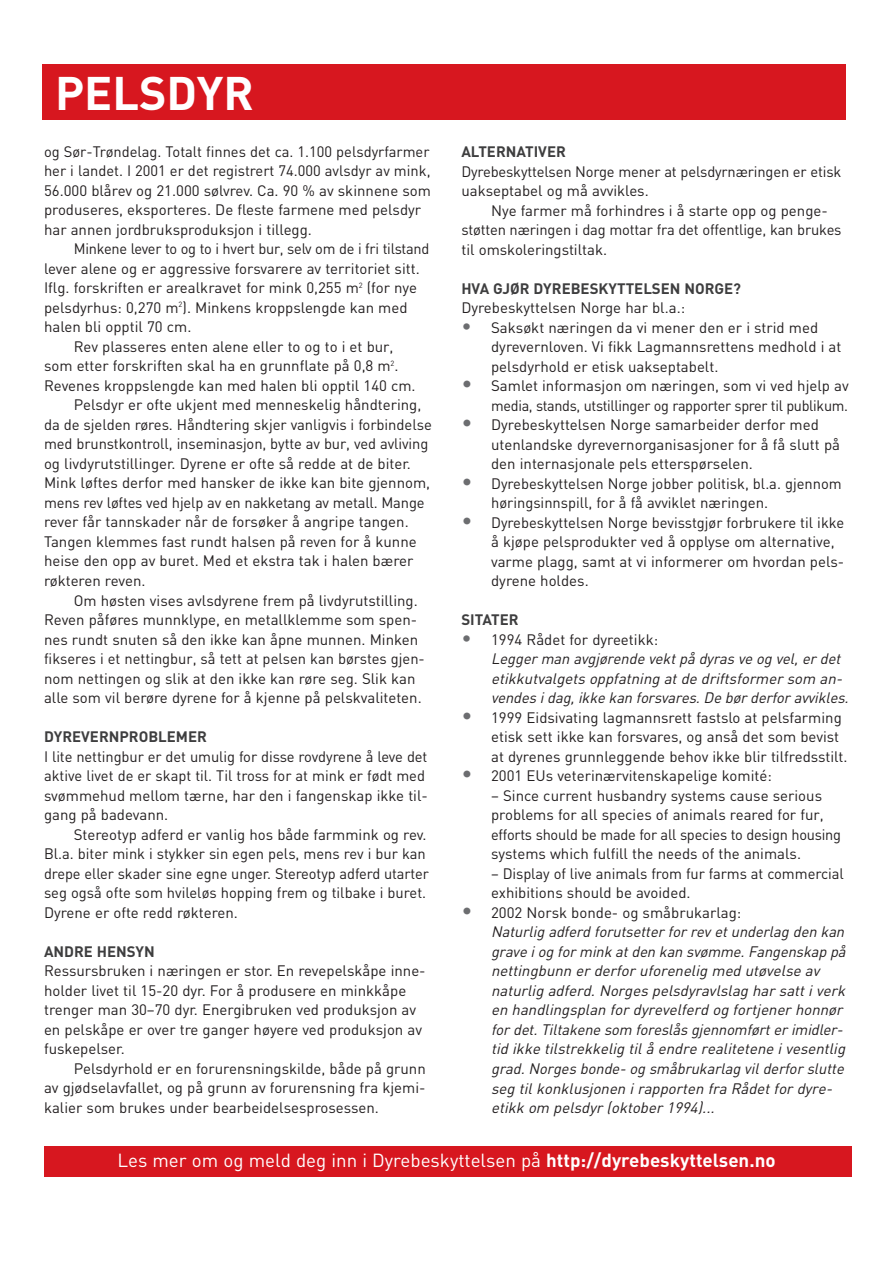
<style>
.page{position:relative;width:893px;height:1263px;background:#fff}
.page>*{position:absolute;margin:0;border:0;box-sizing:border-box;transform-origin:0 0}
.t1{font:700 46.5px "DIN";color:#fff}
.t2{font:18.75px "DIN";color:#fff}
.t3{font:15px/19.5px "DIN";color:#231f20}
.t4{font:italic 15px/19.5px "DIN";color:#231f20}
.t5{font:15px/19.5px "DIN";letter-spacing:-.02em;color:#231f20;text-align:right}
.t6{font:700 15px "DIN";color:#3e3e3f}
.s1{font-size:19.5px;color:#6c6d70}
.s2{font-size:21px;color:#6c6d70}
.s3{font-style:normal;font-size:19.5px;color:#6c6d70}
.s4{font-style:normal}
.s5{font-style:normal;font-size:21px;color:#6c6d70}
.s6{font-weight:700}
</style>
<div class="page">
<div style="left:43px;top:64px;width:803px;height:56px;background:#d7171f"></div>
<div style="left:44px;top:1147px;width:808px;height:30px;background:#d7171f"></div>
<h1 class="t1" style="left:55px;top:66px;width:200px">PELSDYR</h1>
<p class="t3" style="left:44px;top:142px;width:388px">og Sør-Trøndelag. Totalt finnes det ca. 1.100 pelsdyrfarmer her i landet. I 2001 er det registrert 74.000 avlsdyr av mink, 56.000 blårev og 21.000 sølvrev. Ca. 90 % av skinnene som produseres, eksporteres. De fleste farmene med pelsdyr har annen jordbruksproduksjon i tillegg.</p>
<p class="t3" style="left:74px;top:239px;width:357px">Minkene lever to og to i hvert bur, selv om de i fri tilstand</p>
<p class="t3" style="left:44px;top:259px;width:377px">lever alene og er aggressive forsvarere av territoriet sitt.</p>
<p class="t3" style="left:44px;top:278px;width:374px">Iflg. forskriften er arealkravet for mink 0,255 m<sup>2</sup> (for nye</p>
<p class="t3" style="left:44px;top:298px;width:365px">pelsdyrhus: 0,270 m<sup>2</sup>). Minkens kroppslengde kan med</p>
<p class="t3" style="left:44px;top:317px;width:149px">halen bli opptil 70 cm.</p>
<p class="t3" style="left:74px;top:337px;width:321px">Rev plasseres enten alene eller to og to i et bur,</p>
<p class="t3" style="left:44px;top:356px;width:356px">som etter forskriften skal ha en grunnflate på 0,8 m<sup>2</sup>.</p>
<p class="t3" style="left:44px;top:376px;width:373px">Revenes kroppslengde kan med halen bli opptil 140 cm.</p>
<p class="t3" style="left:74px;top:395px;width:349px">Pelsdyr er ofte ukjent med menneskelig håndtering,</p>
<p class="t3" style="left:44px;top:415px;width:389px">da de sjelden røres. Håndtering skjer vanligvis i forbindelse</p>
<p class="t3" style="left:44px;top:434px;width:386px">med brunstkontroll, inseminasjon, bytte av bur, ved avliving</p>
<p class="t3" style="left:44px;top:454px;width:368px">og livdyrutstillinger. Dyrene er ofte så redde at de biter.</p>
<p class="t3" style="left:44px;top:473px;width:388px">Mink løftes derfor med hansker de ikke kan bite gjennom,</p>
<p class="t3" style="left:44px;top:493px;width:382px">mens rev løftes ved hjelp av en nakketang av metall. Mange</p>
<p class="t3" style="left:44px;top:512px;width:366px">rever får tannskader når de forsøker å angripe tangen.</p>
<p class="t3" style="left:44px;top:532px;width:374px">Tangen klemmes fast rundt halsen på reven for å kunne</p>
<p class="t3" style="left:44px;top:551px;width:371px">heise den opp av buret. Med et ekstra tak i halen bærer</p>
<p class="t3" style="left:44px;top:571px;width:103px">røkteren reven.</p>
<p class="t3" style="left:74px;top:590px;width:346px">Om høsten vises avlsdyrene frem på livdyrutstilling.</p>
<p class="t3" style="left:44px;top:610px;width:375px">Reven påføres munnklype, en metallklemme som spen-</p>
<p class="t3" style="left:44px;top:629px;width:376px">nes rundt snuten så den ikke kan åpne munnen. Minken</p>
<p class="t3" style="left:44px;top:649px;width:382px">fikseres i et nettingbur, så tett at pelsen kan børstes gjen-</p>
<p class="t3" style="left:44px;top:668px;width:373px">nom nettingen og slik at den ikke kan røre seg. Slik kan</p>
<p class="t3" style="left:44px;top:688px;width:379px">alle som vil berøre dyrene for å kjenne på pelskvaliteten.</p>
<p class="t6" style="left:44px;top:728px;width:164px">DYREVERNPROBLEMER</p>
<p class="t3" style="left:44px;top:746px;width:385px">I lite nettingbur er det umulig for disse rovdyrene å leve det aktive livet de er skapt til. Til tross for at mink er født med svømmehud mellom tærne, har den i fangenskap ikke til&shy;gang på badevann.</p>
<p class="t3" style="left:44px;top:824px;width:386px;text-indent:30px">Stereotyp adferd er vanlig hos både farmmink og rev.<br>Bl.a. biter mink i stykker sin egen pels, mens rev i bur kan drepe eller skader sine egne unger. Stereotyp adferd utarter seg også ofte som hvileløs hopping frem og tilbake i buret.<br>Dyrene er ofte redd røkteren.</p>
<p class="t6" style="left:44px;top:942px;width:112px">ANDRE HENSYN</p>
<p class="t3" style="left:44px;top:961px;width:383px">Ressursbruken i næringen er stor. En revepelskåpe inne&shy;holder livet til 15-20 dyr. For å produsere en minkkåpe trenger man 30–70 dyr. Energibruken ved produksjon av en pelskåpe er over tre ganger høyere ved produksjon av fuskepelser.</p>
<p class="t3" style="left:44px;top:1058px;width:383px;text-align:justify;text-indent:30px">Pelsdyrhold er en forurensningskilde, både på grunn av gjødselavfallet, og på grunn av forurensning fra kjemi&shy;kalier som brukes under bearbeidelsesprosessen.</p>
<p class="t6" style="left:461px;top:143px;width:106px">ALTERNATIVER</p>
<p class="t3" style="left:461px;top:162px;width:381px">Dyrebeskyttelsen Norge mener at pelsdyrnæringen er etisk uakseptabel og må avvikles.</p>
<p class="t3" style="left:461px;top:201px;width:382px;text-indent:30px">Nye farmer må forhindres i å starte opp og penge&shy;støtten næringen i dag mottar fra det offentlige, kan brukes til omskoleringstiltak.</p>
<p class="t6" style="left:461px;top:280px;width:281px">HVA GJØR DYREBESKYTTELSEN NORGE?</p>
<p class="t3" style="left:461px;top:298px;width:225px">Dyrebeskyttelsen Norge har bl.a.:</p>
<p class="t3" style="left:491px;top:318px;width:352px;text-indent:-30px"><span class="s1">•</span> Saksøkt næringen da vi mener den er i strid med dyrevernloven. Vi fikk Lagmannsrettens medhold i at pelsdyrhold er etisk uakseptabelt.</p>
<p class="t5" style="left:461px;top:376px;width:389px"><span class="s2">•</span> Samlet informasjon om næringen, som vi ved hjelp av media, stands, utstillinger og rapporter sprer til publikum.</p>
<p class="t3" style="left:491px;top:415px;width:350px;text-indent:-30px"><span class="s2">•</span> Dyrebeskyttelsen Norge samarbeider derfor med utenlandske dyrevernorganisasjoner for å få slutt på den internasjonale pels etterspørselen.</p>
<p class="t3" style="left:491px;top:474px;width:352px;text-indent:-30px"><span class="s2">•</span> Dyrebeskyttelsen Norge jobber politisk, bl.a. gjennom høringsinnspill, for å få avviklet næringen.</p>
<p class="t3" style="left:491px;top:513px;width:355px;text-indent:-30px"><span class="s2">•</span> Dyrebeskyttelsen Norge bevisstgjør forbrukere til ikke å kjøpe pelsprodukter ved å opplyse om alternative, varme plagg, samt at vi informerer om hvordan pels&shy;dyrene holdes.</p>
<p class="t6" style="left:461px;top:611px;width:59px">SITATER</p>
<p class="t4" style="left:491px;top:630px;width:362px;text-indent:-30px"><span class="s3">•</span> <span class="s4">1994 Rådet for dyreetikk:<br></span>Legger man avgjørende vektpå dyras ve og vel,er det etikkutvalgets oppfatning at de driftsformer som an&shy;vendes idag,ikke kan forsvares.De børderforavvikles.</p>
<p class="t3" style="left:491px;top:708px;width:358px;text-indent:-30px"><span class="s2">•</span> 1999 Eidsivating lagmannsrett fastslo at pelsfarming etisk sett ikke kan forsvares, og anså det som bevist at dyrenes grunnleggende behov ikke blir tilfredsstilt.</p>
<p class="t3" style="left:461px;top:766px;width:312px"><span class="s2">•</span> 2001 EUs veterinærvitenskapelige komité:</p>
<p class="t3" style="left:491px;top:786px;width:351px">– Since current husbandry systems cause serious problems for all species of animals reared for fur, efforts should be made for all species to design housing systems which fulfill the needs of the animals.</p>
<p class="t3" style="left:491px;top:864px;width:354px">– Display of live animals from fur farms at commercial exhibitions should be avoided.</p>
<p class="t4" style="left:491px;top:903px;width:359px;text-indent:-30px"><span class="s5">•</span> <span class="s4">2002 Norsk bonde- og småbrukarlag:<br></span>Naturlig adferd forutsetter for rev etunderlag den kan grave iog formink atden kan svømme.Fangenskap på nettingbunn er derfor uforenelig med utøvelse av naturlig adferd. Norges pelsdyravlslag har satt i verk en handlingsplan for dyrevelferd og fortjener honnør fordet.Tiltakene som foreslås gjennomførterimidler&shy;tid ikke tilstrekkelig til å endre realitetene i vesentlig grad.Norges bonde- og småbrukarlag vilderfor slutte seg til konklusjonen i rapporten fra Rådet for dyre&shy;etikk om pelsdyr (oktober 1994)...</p>
<p class="t2" style="left:117px;top:1150px;width:660px">Les mer om og meld deg inn i Dyrebeskyttelsen på <span class="s6">http://dyrebeskyttelsen.no</span></p>
</div>
